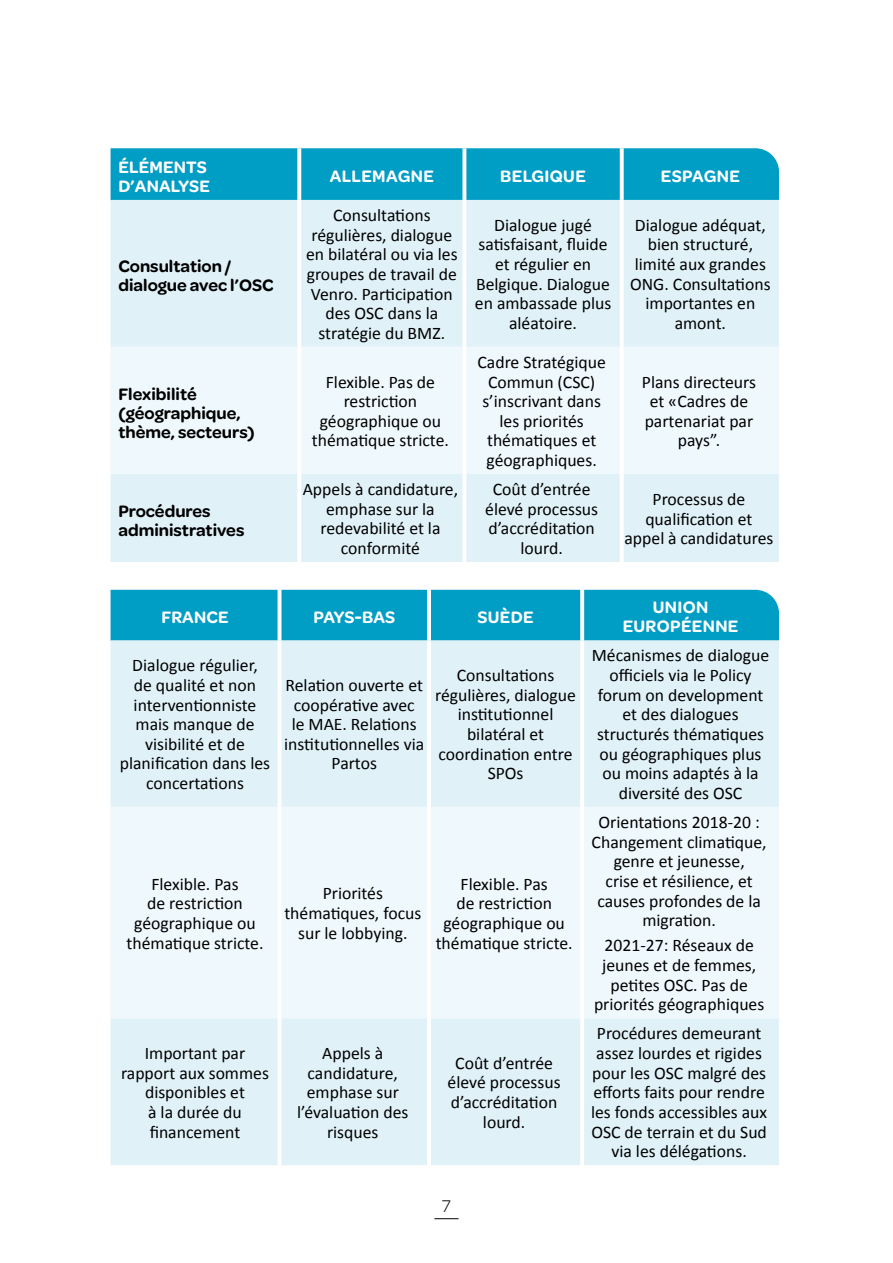
<style>
.page{position:relative;width:893px;height:1263px;background:#fff}
.page>*{position:absolute;margin:0;border:0;box-sizing:border-box;transform-origin:0 0}
.t1{font:300 18px "Omnes";color:#000}
.t2{font:17.7px/19.6px "Calibri";color:#000;text-align:center}
.t3{font:600 17.7px/19px "Omnes";color:#000}
.t4{font:600 17.7px/19px "Omnes";letter-spacing:.02em;color:#fff}
</style>
<div class="page">
<svg style="left:434px;top:1218px;width:25px;height:1px"></svg>
<div style="left:111px;top:148px;width:668px;height:52px;background:#009dc5"></div>
<div style="left:111px;top:590px;width:668px;height:50px;background:#009dc5"></div>
<div style="left:111px;top:200px;width:668px;height:362px;background:#e0f1f8"></div>
<div style="left:111px;top:347px;width:668px;height:127px;background:#eff8fc"></div>
<hr style="left:297px;top:347px;width:4px;height:127px;background:#fff">
<hr style="left:297px;top:474px;width:4px;height:88px;background:#fff">
<hr style="left:297px;top:200px;width:4px;height:147px;background:#fff">
<svg style="left:462px;top:200px;width:4px;height:147px"></svg>
<hr style="left:620px;top:200px;width:4px;height:147px;background:#fff">
<hr style="left:462px;top:347px;width:4px;height:127px;background:#fff">
<hr style="left:620px;top:347px;width:4px;height:127px;background:#fff">
<svg style="left:462px;top:474px;width:4px;height:88px"></svg>
<hr style="left:620px;top:474px;width:4px;height:88px;background:#fff">
<svg style="left:297px;top:148px;width:4px;height:52px"></svg>
<svg style="left:462px;top:148px;width:4px;height:52px"></svg>
<svg style="left:620px;top:148px;width:4px;height:52px"></svg>
<hr style="left:661px;top:183px;width:79px;height:2px;background:#009dc5">
<div style="left:111px;top:640px;width:668px;height:525px;background:#e0f1f8"></div>
<div style="left:111px;top:807px;width:668px;height:211px;background:#eff8fc"></div>
<hr style="left:278px;top:807px;width:3px;height:211px;background:#fff">
<hr style="left:278px;top:1018px;width:3px;height:147px;background:#fff">
<hr style="left:278px;top:640px;width:3px;height:167px;background:#fff">
<hr style="left:427px;top:640px;width:4px;height:167px;background:#fff">
<hr style="left:580px;top:640px;width:4px;height:167px;background:#fff">
<hr style="left:427px;top:807px;width:4px;height:211px;background:#fff">
<hr style="left:580px;top:807px;width:4px;height:211px;background:#fff">
<hr style="left:427px;top:1018px;width:4px;height:147px;background:#fff">
<hr style="left:580px;top:1018px;width:4px;height:147px;background:#fff">
<hr style="left:278px;top:589px;width:3px;height:51px;background:#fff">
<hr style="left:427px;top:589px;width:4px;height:51px;background:#fff">
<svg style="left:580px;top:589px;width:4px;height:51px"></svg>
<hr style="left:653px;top:614px;width:58px;height:2px;background:#009dc5">
<hr style="left:623px;top:633px;width:116px;height:2px;background:#009dc5">
<p class="t4" style="left:118px;top:156px;width:93px">ÉLÉMENTS<br>D’ANALYSE</p>
<p class="t3" style="left:118px;top:256px;width:157px">Consultation / dialogue avec l’OSC</p>
<p class="t4" style="left:330px;top:166px;width:106px">ALLEMAGNE</p>
<p class="t4" style="left:500px;top:166px;width:87px">BELGIQUE</p>
<p class="t4" style="left:661px;top:166px;width:81px">ESPAGNE</p>
<p class="t2" style="left:306px;top:205px;width:153px">Consultations régulières, dialogue en bilatéral ou via les groupes de travail de<br>Venro. Participation des OSC dans la stratégie du BMZ.</p>
<p class="t2" style="left:475px;top:215px;width:138px">Dialogue jugé satisfaisant, fluide et régulier en<br>Belgique. Dialogue en ambassade plus aléatoire.</p>
<p class="t2" style="left:630px;top:215px;width:142px">Dialogue adéquat, bien structuré, limité aux grandes<br>ONG. Consultations importantes en amont.</p>
<p class="t3" style="left:118px;top:383px;width:138px">Flexibilité (géographique, thème, secteurs)</p>
<p class="t2" style="left:312px;top:372px;width:139px">Flexible. Pas de restriction géographique ou thématique stricte.</p>
<p class="t2" style="left:477px;top:352px;width:130px">Cadre Stratégique<br>Commun (CSC) s’inscrivant dans les priorités thématiques et géographiques.</p>
<p class="t2" style="left:642px;top:372px;width:116px">Plans directeurs et «Cadres de partenariat par pays”.</p>
<p class="t3" style="left:118px;top:500px;width:127px">Procédures administratives</p>
<p class="t2" style="left:303px;top:479px;width:157px">Appels à candidature, emphase sur la redevabilité et la conformité</p>
<p class="t2" style="left:485px;top:479px;width:114px">Coût d’entrée élevé processus d’accréditation lourd.</p>
<p class="t2" style="left:624px;top:489px;width:150px">Processus de qualification et appel à candidatures</p>
<p class="t4" style="left:161px;top:606px;width:69px">FRANCE</p>
<p class="t4" style="left:313px;top:606px;width:83px">PAYS-BAS</p>
<p class="t4" style="left:477px;top:606px;width:58px">SUÈDE</p>
<p class="t4" style="left:623px;top:597px;width:117px;text-align:center">UNION<br>EUROPÉENNE</p>
<p class="t2" style="left:120px;top:656px;width:152px">Dialogue régulier,<br>de qualité et non interventionniste mais manque de visibilité et de planification dans les concertations</p>
<p class="t2" style="left:592px;top:646px;width:179px">Mécanismes de dialogue officiels via le Policy forum on development et des dialogues structurés thématiques ou géographiques plus ou moins adaptés à la diversité des OSC</p>
<p class="t2" style="left:284px;top:675px;width:141px">Relation ouverte et coopérative avec<br>le MAE. Relations institutionnelles via<br>Partos</p>
<p class="t2" style="left:435px;top:665px;width:142px">Consultations régulières, dialogue institutionnel bilatéral et coordination entre<br>SPOs</p>
<p class="t2" style="left:127px;top:874px;width:139px">Flexible. Pas<br>de restriction géographique ou thématique stricte.</p>
<p class="t2" style="left:284px;top:884px;width:139px">Priorités thématiques, focus sur le lobbying.</p>
<p class="t2" style="left:436px;top:874px;width:139px">Flexible. Pas<br>de restriction géographique ou thématique stricte.</p>
<p class="t2" style="left:121px;top:1043px;width:149px">Important par rapport aux sommes disponibles et<br>à la durée du financement</p>
<p class="t2" style="left:297px;top:1043px;width:113px">Appels à candidature, emphase sur l’évaluation des risques</p>
<p class="t2" style="left:448px;top:1053px;width:114px">Coût d’entrée élevé processus d’accréditation lourd.</p>
<p class="t1" style="left:442px;top:1194px;width:11px">7</p>
<p class="t2" style="left:592px;top:812px;width:177px">Orientations 2018-20 :<br>Changement climatique, genre et jeunesse,<br>crise et résilience, et causes profondes de la migration.</p>
<p class="t2" style="left:594px;top:936px;width:172px">2021-27: Réseaux de jeunes et de femmes, petites OSC. Pas de priorités géographiques</p>
<p class="t2" style="left:591px;top:1024px;width:178px">Procédures demeurant assez lourdes et rigides pour les OSC malgré des efforts faits pour rendre les fonds accessibles aux<br>OSC de terrain et du Sud via les délégations.</p>
</div>
